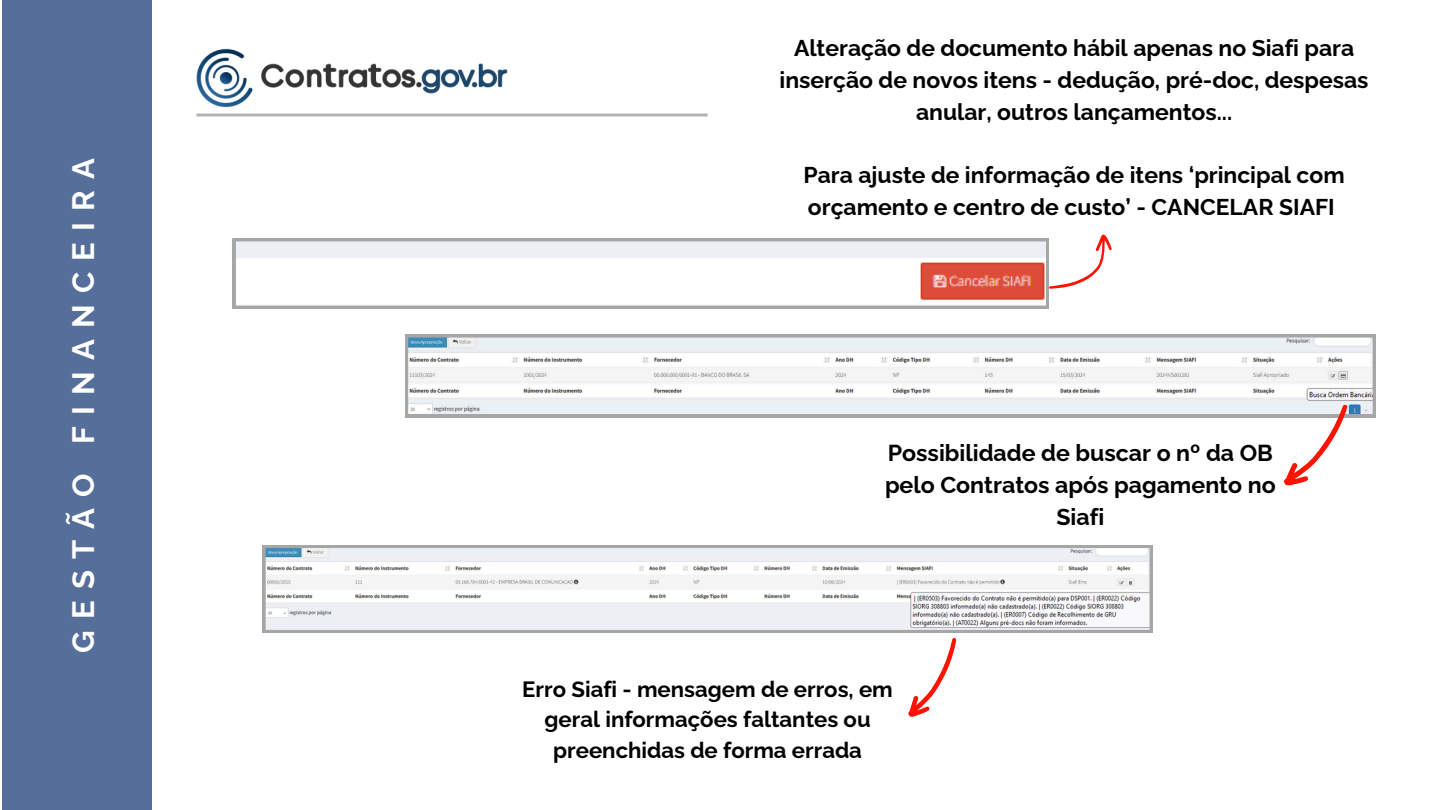
<style>
.page{position:relative;width:1440px;height:810px;background:#fff}
.page>*{position:absolute;margin:0;border:0;box-sizing:border-box;transform-origin:0 0}
.t1{font:700 31px "Rawline";letter-spacing:.36em;color:#fff}
.t2{font:700 23.1px/32px "Rawline";color:#000;text-align:center}
.t3{font:700 22.9px/31.7px "Rawline";color:#000;text-align:center}
.t4{font:700 22.1px/30.6px "Rawline";color:#000;text-align:center}
</style>
<div class="page">
<hr style="left:196px;top:114px;width:512px;height:3px;background:#000">
<svg style="left:233px;top:238px;width:816px;height:71px"></svg>
<svg style="left:405px;top:335px;width:971px;height:82px"></svg>
<svg style="left:1049px;top:234px;width:63px;height:55px"></svg>
<svg style="left:1283px;top:396px;width:65px;height:90px"></svg>
<svg style="left:263px;top:545px;width:889px;height:88px"></svg>
<div style="left:2px;top:0;width:150px;height:810px;background:#556f9a"></div>
<svg style="left:908px;top:638px;width:48px;height:79px"></svg>
<img style="left:196px;top:48px;width:359px;height:69px">
<h1 class="t1" style="left:59px;top:653px;width:496px;rotate:-90deg">GESTÃO FINANCEIRA</h1>
<p class="t3" style="left:780px;top:30px;width:590px">Alteração de documento hábil apenas no Siafi para inserção de novos itens - dedução, pré-doc, despesas anular, outros lançamentos...</p>
<p class="t3" style="left:804px;top:157px;width:543px;text-align:left">Para ajuste de informação de itens ‘principal com orçamento e centro de custo’ - CANCELAR SIAFI</p>
<p class="t2" style="left:885px;top:435px;width:392px">Possibilidade de buscar o nº da OB pelo Contratos após pagamento no<br>Siafi</p>
<p class="t4" style="left:522px;top:672px;width:372px">Erro Siafi - mensagem de erros, em geral informações faltantes ou preenchidas de forma errada</p>
</div>
